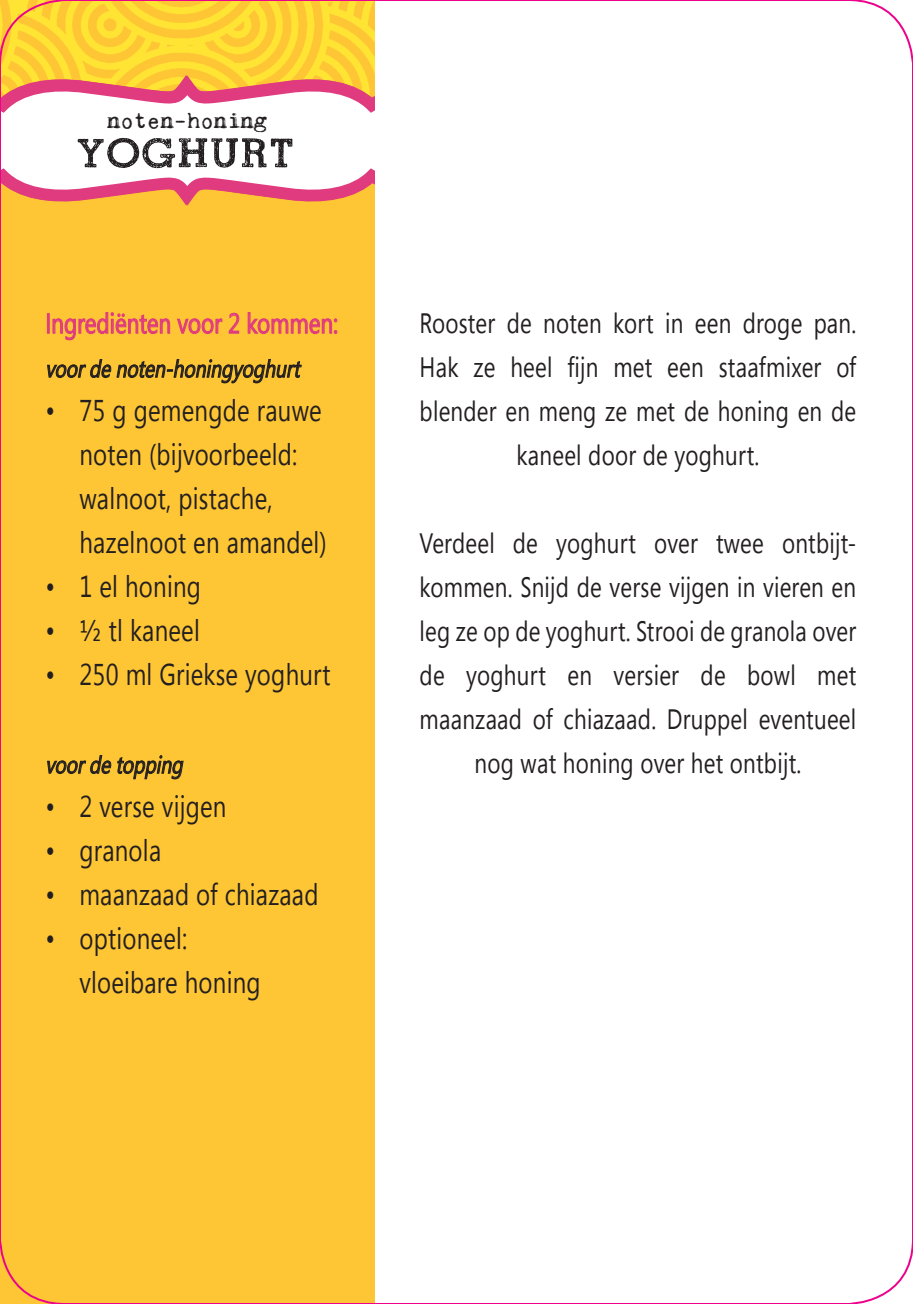
<style>
.page{position:relative;width:913px;height:1304px;background:#fff}
.page>*{position:absolute;margin:0;border:0;box-sizing:border-box;transform-origin:0 0}
.t1{font:52px "ROADMOVIE";color:#231f20}
.t2{font:30px/44px "Segoe UI";letter-spacing:.01em;color:#231f20;scale:.8 1}
.t3{font:28px/44px "Segoe UI";letter-spacing:.01em;color:#231f20;text-align:center;scale:.8 1}
.t4{font:28px "Segoe UI";color:#e03b7f;scale:.8 1}
.t5{font:italic 24px "Segoe UI";color:#231f20;scale:.8 1}
.t6{font:22.8px "Kingthings Trypewriter 2";color:#231f20}
</style>
<div class="page">
<div style="left:0;top:0;width:374px;height:1304px;background:#fec634"></div>
<img style="left:0;top:0;width:374px;height:65px">
<svg style="left:3px;top:65px;width:371px;height:141px;background:#f9d1bc"></svg>
<div style="left:47px;top:313px;width:3px;height:21px;border:1px solid #e03b7f"></div>
<svg style="left:52px;top:312px;width:118px;height:29px"></svg>
<svg style="left:177px;top:313px;width:62px;height:21px"></svg>
<svg style="left:247px;top:312px;width:91px;height:22px"></svg>
<svg style="left:47px;top:359px;width:255px;height:25px"></svg>
<svg style="left:47px;top:755px;width:64px;height:19px"></svg>
<svg style="left:117px;top:755px;width:67px;height:25px"></svg>
<p class="t6" style="left:107px;top:108px;width:161px">noten-honing</p>
<h1 class="t1" style="left:78px;top:126px;width:220px">Yoghurt</h1>
<p class="t4" style="left:45px;top:304px;width:367px">Ingrediënten voor 2 kommen:</p>
<p class="t5" style="left:45px;top:352px;width:326px">voordenoten- honingyoghurt</p>
<p class="t2" style="left:79px;top:388px;width:311px;text-indent:-34px">• 75 g gemengde rauwe noten (bijvoorbeeld: walnoot, pistache, hazelnoot en amandel)</p>
<p class="t2" style="left:45px;top:564px;width:196px">• 1 el honing</p>
<p class="t2" style="left:45px;top:608px;width:195px">• ½ tl kaneel</p>
<p class="t2" style="left:45px;top:652px;width:358px">• 250 ml Griekse yoghurt</p>
<p class="t5" style="left:45px;top:748px;width:180px">voordetopping</p>
<p class="t2" style="left:45px;top:784px;width:228px">• 2 verse vijgen</p>
<p class="t2" style="left:45px;top:828px;width:146px">• granola</p>
<p class="t2" style="left:45px;top:872px;width:343px">• maanzaad of chiazaad</p>
<p class="t2" style="left:79px;top:916px;width:228px;text-indent:-34px">• optioneel: vloeibare honing</p>
<p class="t3" style="left:420px;top:300px;width:547px">Rooster de noten kort in een droge pan.<br>Hak ze heel fijn met een staafmixer of blender en meng ze met de honing en de kaneel door de yoghurt.</p>
<p class="t3" style="left:420px;top:520px;width:547px">Verdeel de yoghurt over twee ontbijt&shy;kommen. Snijd de verse vijgen in vieren en leg ze op de yoghurt. Strooi de granola over de yoghurt en versier de bowl met maanzaad of chiazaad. Druppel eventueel nog wat honing over het ontbijt.</p>
</div>
